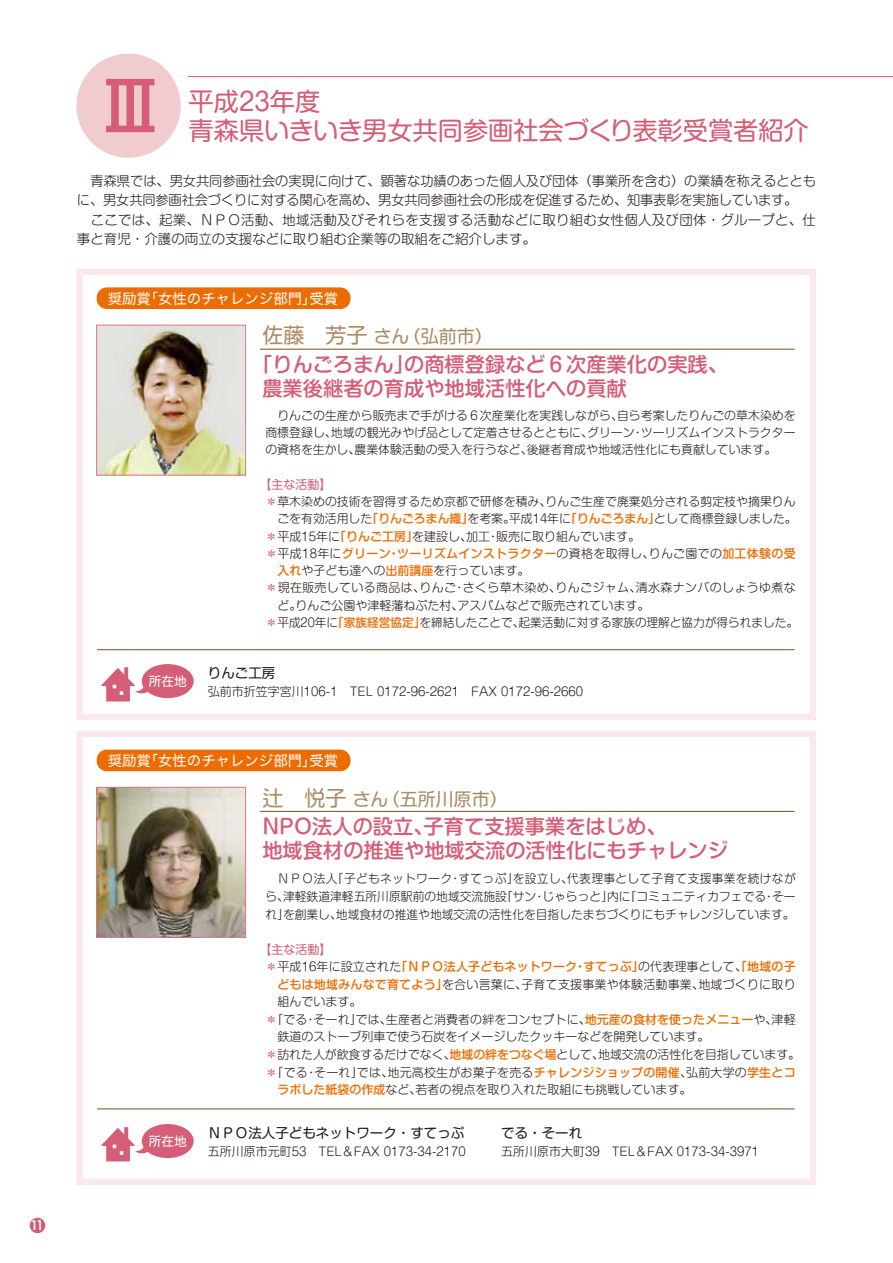
<style>
.page{position:relative;width:893px;height:1263px;background:#fff}
.page>*{position:absolute;margin:0;border:0;box-sizing:border-box;transform-origin:0 0}
.t1{font:500 67.65px "Shin Go Pro";color:#d55e76}
.t2{font:25.2px/28.5px "Shin M Go Pro";color:#d55e76}
.t3{font:500 20.25px/24px "Shin M Go Pro";color:#d55e76}
.t4{font:18px "Shin M Go Pro";color:#ad8b63}
.t5{font:14.4px "Hiragino Kaku W4 90 msp RKSJ H";color:#fff}
.t6{font:300 13.5px/19.5px "Shin M Go Pro";letter-spacing:-.005em;color:#221815}
.t7{font:13.5px "Shin M Go Pro";color:#221815}
.t8{font:700 13.5px "Century Gothic";color:#fff;scale:.85 1}
.t9{font:12.6px "Shin M Go Pro";color:#fff}
.t10{font:300 12px/17.2px "Shin M Go Pro";color:#221815;text-align:justify}
.t11{font:500 12px "Shin M Go Pro";letter-spacing:.02em;color:#ed6c00}
.t12{font:300 12px "Shin M Go Pro";letter-spacing:.025em;color:#221815}
.t13{font:12px "Shin M Go Pro";color:#d55e76}
.s1{font-size:21px}
.s2{color:#d55e76}
.s3{font-weight:500;color:#ed6c00}
.s4{font-weight:300;color:#d55e76}
.s5{font-weight:300;color:#221815}
</style>
<div class="page">
<div style="left:30px;top:1218px;width:15px;height:15px;background:#d55e76;border-radius:50%"></div>
<div style="left:76px;top:54px;width:105px;height:104px;background:#f0cccf;border-radius:50%"></div>
<div style="left:76px;top:269px;width:740px;height:451px;border:6px solid #f9e9eb"></div>
<div style="left:76px;top:731px;width:740px;height:454px;border:6px solid #f9e9eb"></div>
<img style="left:98px;top:327px;width:146px;height:146px">
<div style="left:96px;top:325px;width:150px;height:150px;border:1px solid #da7888"></div>
<img style="left:98px;top:789px;width:146px;height:146px">
<div style="left:96px;top:787px;width:150px;height:150px;border:1px solid #da7888"></div>
<div style="left:97px;top:287px;width:253px;height:22px;background:#ed6c00;border-radius:10px"></div>
<hr style="left:188px;top:76px;width:705px;height:1px;background:#d55e76">
<hr style="left:260px;top:349px;width:535px;height:1px;background:#7c4e25">
<hr style="left:97px;top:649px;width:698px;height:1px;background:#7c4e25">
<div style="left:142px;top:664px;width:52px;height:34px;background:#d55e76;border-radius:50%"></div>
<svg style="left:101px;top:667px;width:51px;height:34px"></svg>
<div style="left:97px;top:750px;width:253px;height:21px;background:#ed6c00;border-radius:10px"></div>
<hr style="left:260px;top:811px;width:535px;height:1px;background:#7c4e25">
<hr style="left:97px;top:1109px;width:698px;height:1px;background:#7c4e25">
<div style="left:142px;top:1124px;width:52px;height:34px;background:#d55e76;border-radius:50%"></div>
<svg style="left:101px;top:1127px;width:51px;height:34px"></svg>
<p class="t8" style="left:31px;top:1215px;width:16px">11</p>
<h1 class="t1" style="left:96px;top:51px;width:69px">Ⅲ</h1>
<h2 class="t2" style="left:189px;top:84px;width:622px">平成23年度<br>青森県いきいき男女共同参画社会づくり表彰受賞者紹介</h2>
<p class="t6" style="left:77px;top:169px;width:741px;text-indent:14px">青森県では、男女共同参画社会の実現に向けて、顕著な功績のあった個人及び団体（事業所を含む）の業績を称えるとともに、男女共同参画社会づくりに対する関心を高め、男女共同参画社会の形成を促進するため、知事表彰を実施しています。<br>　ここでは、起業、ＮＰＯ活動、地域活動及びそれらを支援する活動などに取り組む女性個人及び団体・グループと、仕事と育児・介護の両立の支援などに取り組む企業等の取組をご紹介します。</p>
<p class="t5" style="left:108px;top:291px;width:232px">奨励賞「女性のチャレンジ部門」受賞</p>
<h3 class="t4" style="left:262px;top:322px;width:232px"><span class="s1">佐藤　芳子</span> さん（弘前市）</h3>
<h3 class="t3" style="left:262px;top:350px;width:467px;text-indent:-10px">「りんごろまん」の商標登録など６次産業化の実践、農業後継者の育成や地域活性化への貢献</h3>
<p class="t9" style="left:149px;top:671px;width:39px">所在地</p>
<p class="t10" style="left:265px;top:405px;width:532px;text-indent:12px">りんごの生産から販売まで手がける６次産業化を実践しながら、自ら考案したりんごの草木染めを商標登録し、地域の観光みやげ品として定着させるとともに、グリーン・ツーリズムインストラクターの資格を生かし、農業体験活動の受入を行うなど、後継者育成や地域活性化にも貢献しています。</p>
<p class="t13" style="left:259px;top:475px;width:73px">【主な活動】</p>
<p class="t10" style="left:265px;top:491px;width:532px"><span class="s2">＊</span>草木染めの技術を習得するため京都で研修を積み、りんご生産で廃棄処分される剪定枝や摘果りん</p>
<p class="t10" style="left:277px;top:509px;width:521px">ごを有効活用した<span class="s3">「りんごろまん織」</span>を考案。平成14年に<span class="s3">「りんごろまん」</span>として商標登録しました。</p>
<p class="t10" style="left:265px;top:526px;width:376px"><span class="s2">＊</span>平成15年に<span class="s3">「りんご工房」</span>を建設し、加工・販売に取り組んでいます。</p>
<p class="t11" style="left:265px;top:543px;width:532px"><span class="s4">＊</span><span class="s5">平成18年に</span>グリーン・ツーリズムインストラクター<span class="s5">の資格を取得し、りんご園での</span>加工体験の受</p>
<p class="t10" style="left:277px;top:560px;width:253px"><span class="s3">入れ</span>や子ども達への<span class="s3">出前講座</span>を行っています。</p>
<p class="t12" style="left:265px;top:578px;width:532px"><span class="s2">＊</span>現在販売している商品は、りんご・さくら草木染め、りんごジャム、清水森ナンバのしょうゆ煮な</p>
<p class="t10" style="left:277px;top:595px;width:373px">ど。りんご公園や津軽藩ねぷた村、アスパムなどで販売されています。</p>
<p class="t10" style="left:265px;top:612px;width:534px"><span class="s2">＊</span>平成20年に<span class="s3">「家族経営協定」</span>を締結したことで、起業活動に対する家族の理解と協力が得られました。</p>
<p class="t7" style="left:208px;top:661px;width:69px">りんご工房</p>
<p class="t10" style="left:208px;top:681px;width:377px">弘前市折笠字宮川106-1　TEL 0172-96-2621　FAX 0172-96-2660</p>
<p class="t5" style="left:108px;top:753px;width:232px">奨励賞「女性のチャレンジ部門」受賞</p>
<h3 class="t4" style="left:262px;top:784px;width:247px"><span class="s1">辻　悦子</span> さん（五所川原市）</h3>
<h3 class="t3" style="left:262px;top:812px;width:467px">NPO法人の設立、子育て支援事業をはじめ、<br>地域食材の推進や地域交流の活性化にもチャレンジ</h3>
<p class="t9" style="left:149px;top:1131px;width:39px">所在地</p>
<p class="t10" style="left:265px;top:869px;width:532px;text-indent:12px">ＮＰＯ法人「子どもネットワーク・すてっぷ」を設立し、代表理事として子育て支援事業を続けながら、津軽鉄道津軽五所川原駅前の地域交流施設「サン・じゃらっと」内に「コミュニティカフェでる・そーれ」を創業し、地域食材の推進や地域交流の活性化を目指したまちづくりにもチャレンジしています。</p>
<p class="t13" style="left:259px;top:939px;width:73px">【主な活動】</p>
<p class="t11" style="left:265px;top:957px;width:532px"><span class="s4">＊</span><span class="s5">平成16年に設立された</span>「ＮＰＯ法人子どもネットワーク・すてっぷ」<span class="s5">の代表理事として、</span>「地域の子</p>
<p class="t10" style="left:277px;top:974px;width:520px"><span class="s3">どもは地域みんなで育てよう」</span>を合い言葉に、子育て支援事業や体験活動事業、地域づくりに取り</p>
<p class="t10" style="left:277px;top:992px;width:85px">組んでいます。</p>
<p class="t10" style="left:265px;top:1009px;width:532px"><span class="s2">＊</span>「でる・そーれ」では、生産者と消費者の絆をコンセプトに、<span class="s3">地元産の食材を使ったメニュー</span>や、津軽</p>
<p class="t10" style="left:277px;top:1027px;width:434px">鉄道のストーブ列車で使う石炭をイメージしたクッキーなどを開発しています。</p>
<p class="t10" style="left:265px;top:1044px;width:536px"><span class="s2">＊</span>訪れた人が飲食するだけでなく、<span class="s3">地域の絆をつなぐ場</span>として、地域交流の活性化を目指しています。</p>
<p class="t10" style="left:265px;top:1062px;width:532px"><span class="s2">＊</span>「でる・そーれ」では、地元高校生がお菓子を売る<span class="s3">チャレンジショップの開催</span>、弘前大学の<span class="s3">学生とコ</span></p>
<p class="t10" style="left:277px;top:1079px;width:416px"><span class="s3">ラボした紙袋の作成</span>など、若者の視点を取り入れた取組にも挑戦しています。</p>
<p class="t7" style="left:208px;top:1122px;width:258px">ＮＰＯ法人子どもネットワーク・すてっぷ</p>
<p class="t10" style="left:208px;top:1142px;width:259px">五所川原市元町53　TEL＆FAX 0173-34-2170</p>
<p class="t7" style="left:501px;top:1122px;width:82px">でる・そーれ</p>
<p class="t10" style="left:501px;top:1142px;width:259px">五所川原市大町39　TEL＆FAX 0173-34-3971</p>
</div>
